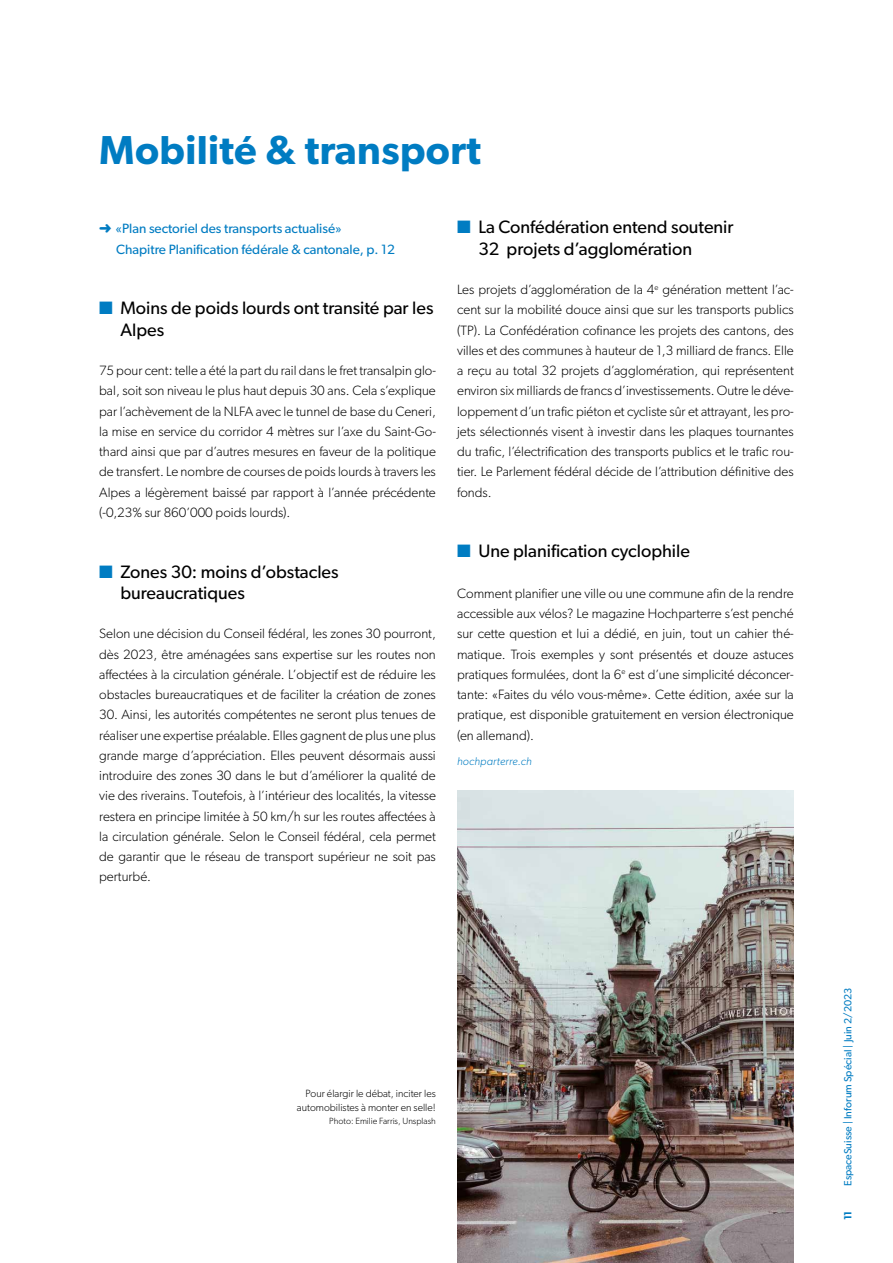
<style>
.page{position:relative;width:893px;height:1263px;background:#fff}
.page>*{position:absolute;margin:0;border:0;box-sizing:border-box;transform-origin:0 0}
.Kapiteltitel{font:600 40.5px "Gibson";letter-spacing:.01em;color:#007cc2}
.t1{font:18px/21.6px "Gibson";color:#000}
.Lauftext_Blocksatz{font:300 13.5px/20.2px "Gibson";color:#000;text-align:justify}
.Kapitelhinweise{font:13.5px/20.2px "Gibson";color:#007cc2}
.Text_Links{font:italic 300 11.25px "Gibson";letter-spacing:.015em;color:#007cc2}
.Bildlegende_linksbün{font:300 10.5px/13.5px "Gibson";color:#000;text-align:right}
.t2{font:10.5px "Gibson";color:#007cc2}
.t3{font:600 10.5px "Gibson";color:#007cc2}
.Bildlegende_linksbün-2{font:300 9px "Gibson";color:#000}
.s1{color:#007cc2}
</style>
<div class="page">
<img style="left:457px;top:791px;width:337px;height:472px">
<p class="Kapiteltitel" style="left:99px;top:126px;width:383px">Mobilité &amp; transport</p>
<p class="Kapitelhinweise" style="left:116px;top:218px;width:280px;text-indent:-17px">➜ «Plan sectoriel des transports actualisé»<br>Chapitre Planification fédérale &amp; cantonale, p. 12</p>
<p class="t1" style="left:120px;top:297px;width:314px;text-indent:-21px"><span class="s1">■</span> Moins de poids lourds ont transité par les<br>Alpes</p>
<p class="Lauftext_Blocksatz" style="left:99px;top:360px;width:338px">75 pour cent: telle a été la part du rail dans le fret transalpin glo&shy;bal, soit son niveau le plus haut depuis 30 ans. Cela s’explique par l’achèvement de la NLFA avec le tunnel de base du Ceneri, la mise en service du corridor 4 mètres sur l’axe du Saint-Go&shy;thard ainsi que par d’autres mesures en faveur de la politique de transfert. Le nombre de courses de poids lourds à travers les Alpes a légèrement baissé par rapport à l’année précédente (-0,23% sur 860’000 poids lourds).</p>
<p class="t1" style="left:120px;top:560px;width:220px;text-indent:-21px"><span class="s1">■</span> Zones 30: moins d’obstacles bureaucratiques</p>
<p class="Lauftext_Blocksatz" style="left:99px;top:623px;width:338px">Selon une décision du Conseil fédéral, les zones 30 pourront, dès 2023, être aménagées sans expertise sur les routes non affectées à la circulation générale. L’objectif est de réduire les obstacles bureaucratiques et de faciliter la création de zones</p>
<p class="Lauftext_Blocksatz" style="left:99px;top:704px;width:338px">30. Ainsi, les autorités compétentes ne seront plus tenues de réaliser une expertise préalable. Elles gagnent de plus une plus grande marge d’appréciation. Elles peuvent désormais aussi introduire des zones 30 dans le but d’améliorer la qualité de vie des riverains. Toutefois, à l’intérieur des localités, la vitesse restera en principe limitée à 50 km/h sur les routes affectées à la circulation générale. Selon le Conseil fédéral, cela permet de garantir que le réseau de transport supérieur ne soit pas perturbé.</p>
<p class="t1" style="left:478px;top:216px;width:257px;text-indent:-21px"><span class="s1">■</span> La Confédération entend soutenir<br>32 projets d’agglomération</p>
<p class="Lauftext_Blocksatz" style="left:457px;top:279px;width:338px">Les projets d’agglomération de la 4<sup>e</sup> génération mettent l’ac&shy;cent sur la mobilité douce ainsi que sur les transports publics (TP). La Confédération cofinance les projets des cantons, des villes et des communes à hauteur de 1,3 milliard de francs. Elle a reçu au total 32 projets d’agglomération, qui représentent environ six milliards de francs d’investissements. Outre le déve&shy;loppement d’un trafic piéton et cycliste sûr et attrayant, les pro&shy;jets sélectionnés visent à investir dans les plaques tournantes du trafic, l’électrification des transports publics et le trafic rou&shy;tier. Le Parlement fédéral décide de l’attribution définitive des fonds.</p>
<p class="t1" style="left:457px;top:540px;width:234px"><span class="s1">■</span> Une planification cyclophile</p>
<p class="Lauftext_Blocksatz" style="left:457px;top:583px;width:338px">Comment planifier une ville ou une commune afin de la rendre accessible aux vélos? Le magazine Hochparterre s’est penché sur cette question et lui a dédié, en juin, tout un cahier thé&shy;matique. Trois exemples y sont présentés et douze astuces pratiques formulées, dont la 6<sup>e</sup> est d’une simplicité déconcer&shy;tante: «Faites du vélo vous-même». Cette édition, axée sur la pratique, est disponible gratuitement en version électronique (en allemand).</p>
<p class="Text_Links" style="left:457px;top:754px;width:76px">hochparterre.ch</p>
<p class="Bildlegende_linksbün" style="left:297px;top:1087px;width:140px">Pour élargir le débat, inciter les automobilistes à monter en selle!</p>
<p class="Bildlegende_linksbün-2" style="left:329px;top:1116px;width:108px">Photo: Emilie Farris, Unsplash</p>
<p class="t2" style="left:842px;top:1186px;width:200px;rotate:-90deg">EspaceSuisse | Inforum Spécial | Juin 2/2023</p>
<p class="t3" style="left:842px;top:1220px;width:11px;rotate:-90deg">11</p>
</div>
